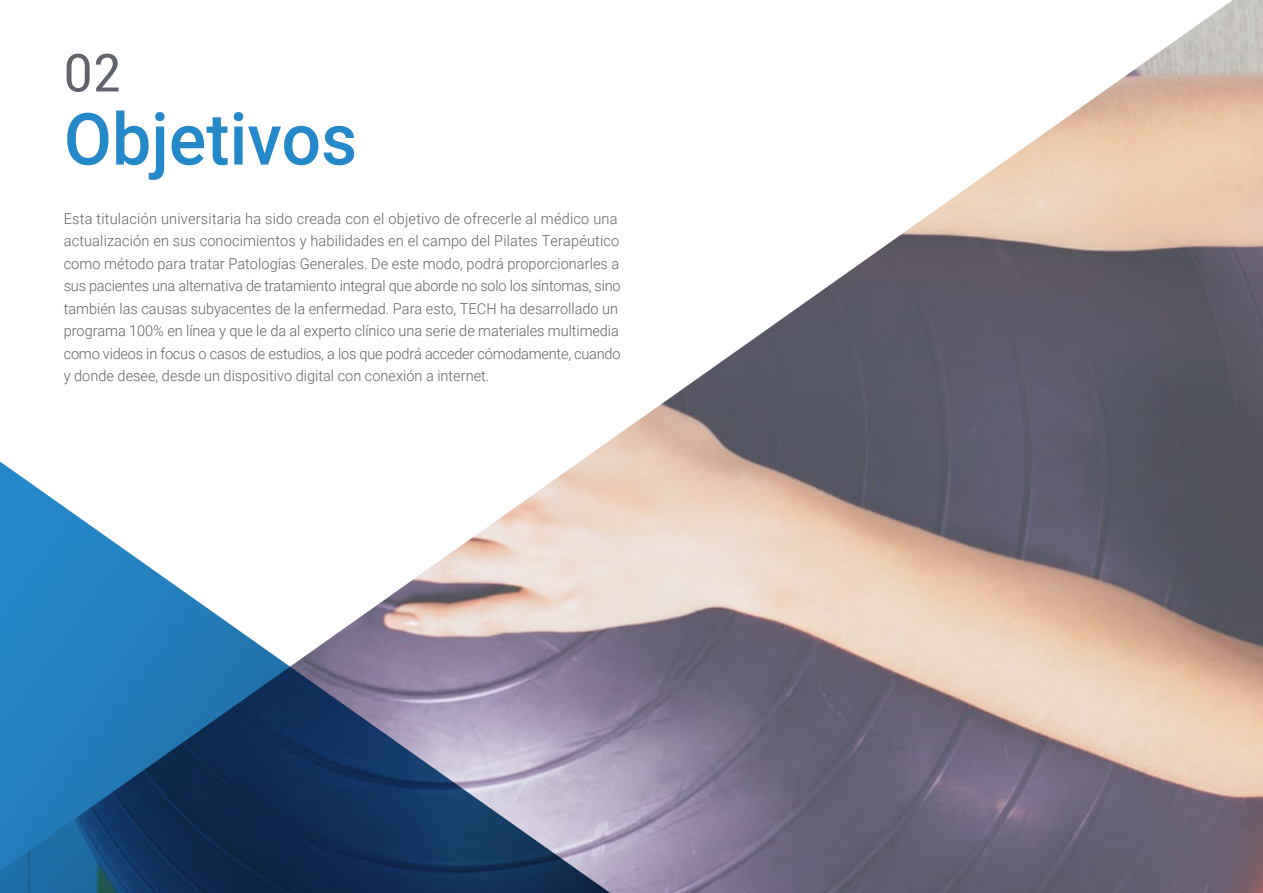
<style>
.page{position:relative;width:1263px;height:893px;background:#fff}
.page>*{position:absolute;margin:0;border:0;box-sizing:border-box;transform-origin:0 0}
.t1{font:500 72px "Roboto";color:#2488c9}
.t2{font:52.5px "Roboto";color:#61646a}
.t3{font:300 15px/22.5px "Roboto";color:#61646a}
</style>
<div class="page">
<img style="left:602px;top:0;width:661px;height:893px">
<svg style="left:0;top:446px;width:640px;height:447px"></svg>
<h2 class="t2" style="left:64px;top:36px;width:59px">02</h2>
<h1 class="t1" style="left:64px;top:89px;width:295px">Objetivos</h1>
<p class="t3" style="left:64px;top:207px;width:558px">Esta titulación universitaria ha sido creada con el objetivo de ofrecerle al médico una actualización en sus conocimientos y habilidades en el campo del Pilates Terapéutico como método para tratar Patologías Generales. De este modo, podrá proporcionarles a sus pacientes una alternativa de tratamiento integral que aborde no solo los síntomas, sino también las causas subyacentes de la enfermedad. Para esto, TECH ha desarrollado un programa 100% en línea y que le da al experto clínico una serie de materiales multimedia como videos in focus o casos de estudios, a los que podrá acceder cómodamente, cuando y donde desee, desde un dispositivo digital con conexión a internet.</p>
</div>
